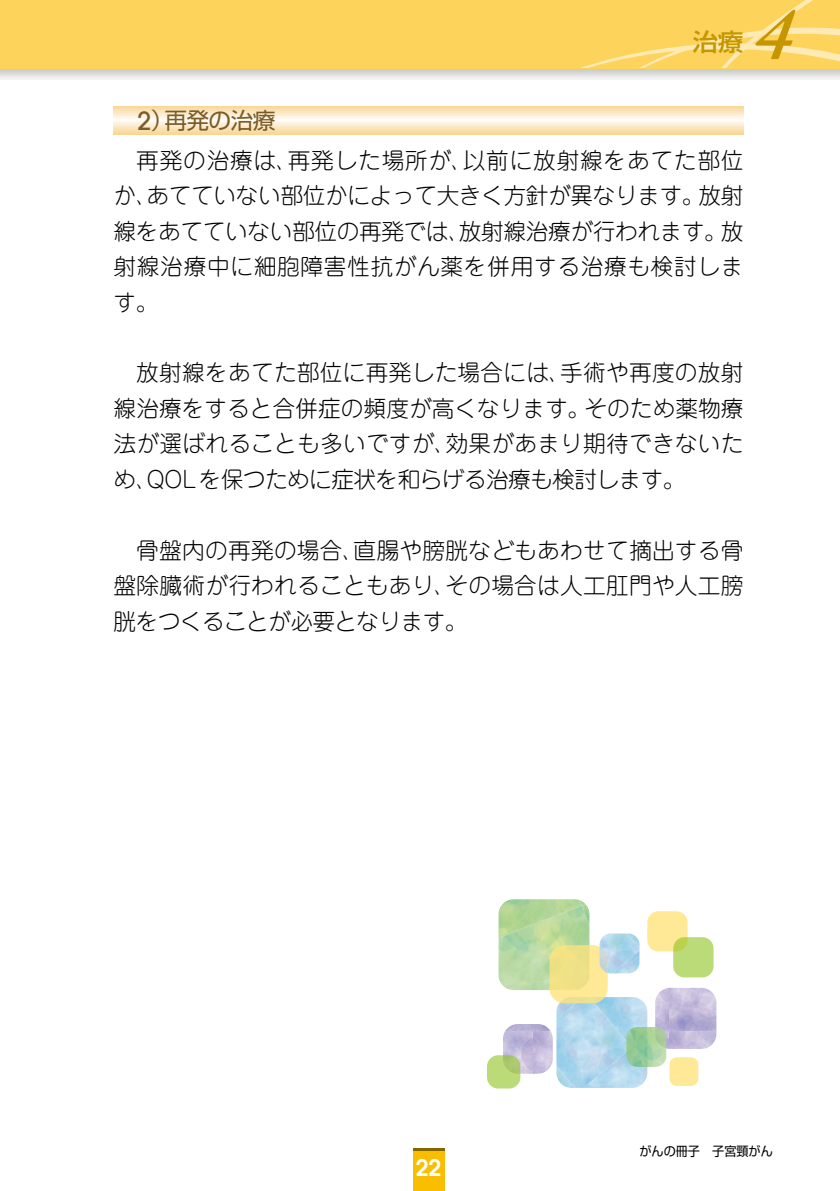
<style>
.page{position:relative;width:840px;height:1191px;background:#fff}
.page>*{position:absolute;margin:0;border:0;box-sizing:border-box;transform-origin:0 0}
.t1{font:italic 600 76.6px "Adobe Caslon Pro";color:#c59600}
.t2{font:500 24.2px "Shin Go Pro";color:#c59600;scale:1.05 1}
.t3{font:300 22.6px/35.4px "Jun 101 Pro";letter-spacing:.01em;color:#000;text-align:justify}
.t4{font:22.6px "Shin Go Pro";letter-spacing:-.025em;color:#7c5c25}
.t5{font:600 22.6px "Avant Garde";color:#fff}
.t6{font:12.8px "Shin Go Pro";color:#000;scale:.95 1}
.s1{font-family:"Avant Garde";font-weight:500;font-size:25px}
</style>
<div class="page">
<div style="left:413px;top:1148px;width:31px;height:26px;background:#866500"></div>
<div style="left:413px;top:1151px;width:31px;height:40px;background:#fabe00"></div>
<svg style="left:498px;top:899px;width:91px;height:91px;background:#b5d89f"></svg>
<svg style="left:654px;top:987px;width:62px;height:62px;background:#c3bbdb"></svg>
<svg style="left:556px;top:997px;width:91px;height:90px;background:#b1d7ec"></svg>
<svg style="left:549px;top:945px;width:58px;height:58px;background:#f3e38c"></svg>
<svg style="left:502px;top:1024px;width:50px;height:49px;background:#c2badb"></svg>
<div style="left:647px;top:911px;width:40px;height:40px;background:#ffe996;border-radius:11px"></div>
<svg style="left:673px;top:937px;width:40px;height:40px"></svg>
<svg style="left:599px;top:933px;width:40px;height:40px"></svg>
<div style="left:669px;top:1057px;width:29px;height:29px;background:#ffe996;border-radius:7px"></div>
<svg style="left:486px;top:1055px;width:34px;height:33px"></svg>
<svg style="left:626px;top:1027px;width:40px;height:40px"></svg>
<img style="left:0;top:68px;width:839px;height:11px">
<div style="left:0;top:0;width:839px;height:68px;background:#fdd35c"></div>
<svg style="left:581px;top:0;width:258px;height:68px"></svg>
<p class="t2" style="left:692px;top:22px;width:50px">治療</p>
<h1 class="t1" style="left:754px;top:-12px;width:40px">4</h1>
<p class="t4" style="left:137px;top:102px;width:139px"><span class="s1">2</span>）再発の治療</p>
<p class="t3" style="left:113px;top:140px;width:631px;text-indent:23px">再発の治療は、再発した場所が、以前に放射線をあてた部位か、あてていない部位かによって大きく方針が異なります。放射線をあてていない部位の再発では、放射線治療が行われます。放射線治療中に細胞障害性抗がん薬を併用する治療も検討します。</p>
<p class="t3" style="left:113px;top:352px;width:631px;text-indent:23px">放射線をあてた部位に再発した場合には、手術や再度の放射線治療をすると合併症の頻度が高くなります。そのため薬物療法が選ばれることも多いですが、効果があまり期待できないため、QOLを保つために症状を和らげる治療も検討します。</p>
<p class="t3" style="left:113px;top:530px;width:631px;text-indent:23px">骨盤内の再発の場合、直腸や膀胱などもあわせて摘出する骨盤除臓術が行われることもあり、その場合は人工肛門や人工膀胱をつくることが必要となります。</p>
<p class="t5" style="left:415px;top:1152px;width:27px">22</p>
<p class="t6" style="left:639px;top:1140px;width:142px">がんの冊子　子宮頸がん</p>
</div>
